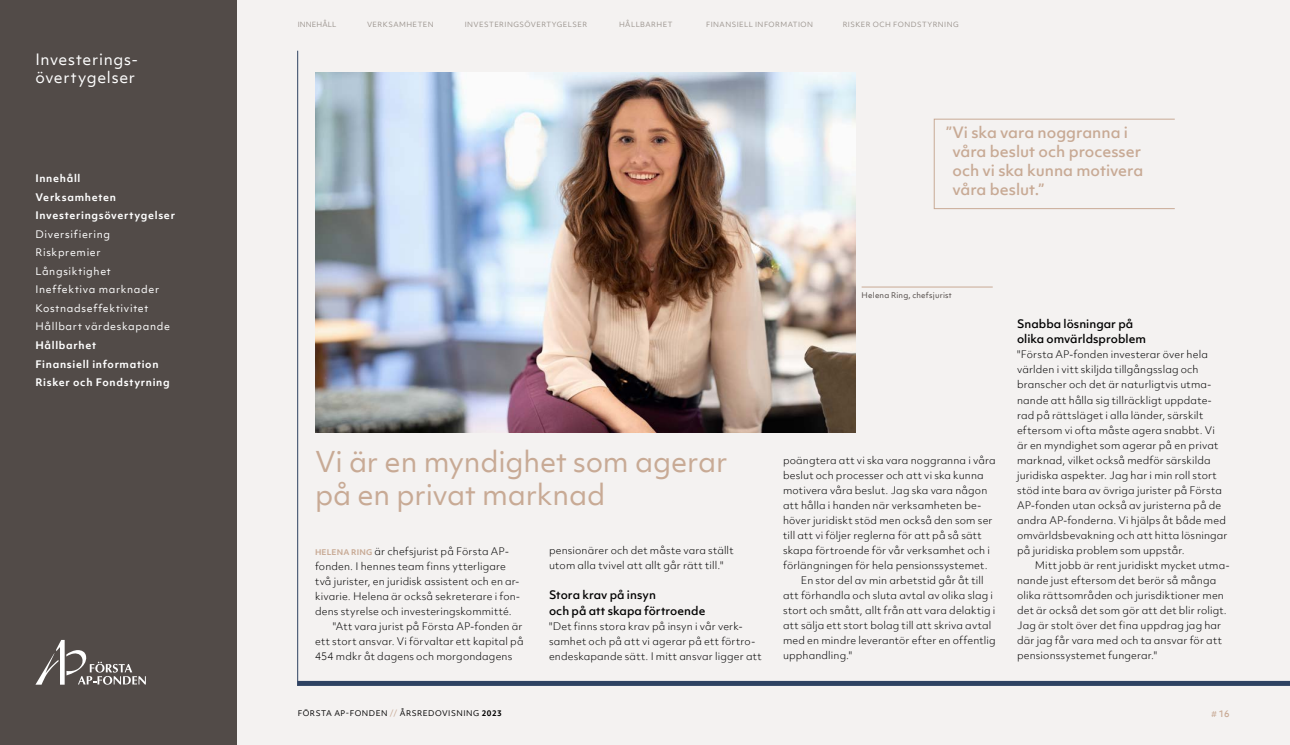
<style>
.page{position:relative;width:1290px;height:745px;background:#fff}
.page>*{position:absolute;margin:0;border:0;box-sizing:border-box;transform-origin:0 0}
.t1{font:27.5px/32.5px "Objektiv Mk 1";letter-spacing:-.005em;color:#c8aa95}
.t2{font:500 15px/18.8px "Objektiv Mk 1";color:#c8aa95}
.t3{font:15px/17.5px "Objektiv Mk 1";letter-spacing:.045em;color:#fff}
.t4{font:500 11.25px/15px "Objektiv Mk 1";letter-spacing:.005em;color:#000}
.t5{font:300 10px/15px "Objektiv Mk 2";letter-spacing:.015em;color:#000}
.t6{font:10px/18.5px "Objektiv Mk 1";letter-spacing:.065em;color:#fff}
.t7{font:700 10px/18.5px "Objektiv Mk 1";letter-spacing:.07em;color:#fff}
.t8{font:500 8.75px "Objektiv Mk 1";color:#c8aa95}
.t9{font:7.5px "Objektiv Mk 1";letter-spacing:.07em;color:#000}
.t10{font:7.5px "Objektiv Mk 1";letter-spacing:.025em;color:#524b48}
.t11{font:6.88px "Objektiv Mk 1";letter-spacing:.065em;color:#9c958f}
.t12{font:6.88px "Objektiv Mk 1";letter-spacing:.02em;color:#9c958f}
.s1{font-family:"Objektiv Mk 1";font-weight:700;font-size:7.5px;color:#c8aa95}
.s2{color:#c8aa95}
.s3{font-weight:700}
.s4{font-weight:400}
</style>
<div class="page">
<div style="left:0;top:0;width:237px;height:744px;background:#524b48"></div>
<svg style="left:36px;top:639px;width:110px;height:45px"></svg>
<div style="left:237px;top:0;width:1053px;height:744px;background:#f4f2f1"></div>
<div style="left:297px;top:680px;width:993px;height:5px;background:#2e4262"></div>
<hr style="left:297px;top:51px;width:1px;height:634px;background:#2e4262">
<img style="left:315px;top:72px;width:540px;height:360px">
<hr style="left:861px;top:286px;width:132px;height:1px;background:#c8aa95">
<div style="left:934px;top:119px;width:241px;height:90px;border:1px solid #c8aa95"></div>
<h2 class="t3" style="left:35px;top:51px;width:104px">Investerings&shy;övertygelser</h2>
<p class="t7" style="left:35px;top:169px;width:141px">Innehåll<br>Verksamheten<br>Investeringsövertygelser</p>
<p class="t6" style="left:35px;top:224px;width:136px">Diversifiering<br>Riskpremier<br>Långsiktighet<br>Ineffektiva marknader<br>Kostnadseffektivitet<br>Hållbart värdeskapande</p>
<p class="t7" style="left:35px;top:335px;width:136px">Hållbarhet<br>Finansiell information<br>Risker och Fondstyrning</p>
<p class="t12" style="left:298px;top:20px;width:40px">INNEHÅLL</p>
<p class="t11" style="left:367px;top:20px;width:68px">VERKSAMHETEN</p>
<p class="t11" style="left:465px;top:20px;width:124px">INVESTERINGSÖVERTYGELSER</p>
<p class="t11" style="left:619px;top:20px;width:55px">HÅLLBARHET</p>
<p class="t11" style="left:706px;top:20px;width:109px">FINANSIELL INFORMATION</p>
<p class="t11" style="left:843px;top:20px;width:118px">RISKER OCH FONDSTYRNING</p>
<h2 class="t2" style="left:952px;top:123px;width:192px;text-indent:-6px">”Vi ska vara noggranna i våra beslut och processer och vi ska kunna motivera våra beslut.”</h2>
<h1 class="t1" style="left:315px;top:445px;width:414px">Vi är en myndighet som agerar på en privat marknad</h1>
<p class="t5" style="left:315px;top:543px;width:195px"><span class="s1">HELENA RING</span> är chefsjurist på Första AP-</p>
<p class="t5" style="left:315px;top:558px;width:192px">fonden. I hennes team finns ytterligare</p>
<p class="t5" style="left:315px;top:573px;width:206px">två jurister, en juridisk assistent och en ar-</p>
<p class="t5" style="left:315px;top:588px;width:207px">kivarie. Helena är också sekreterare i fon-</p>
<p class="t5" style="left:315px;top:603px;width:198px">dens styrelse och investeringskommitté.</p>
<p class="t5" style="left:333px;top:618px;width:191px">"Att vara jurist på Första AP-fonden är</p>
<p class="t5" style="left:315px;top:633px;width:210px">ett stort ansvar. Vi förvaltar ett kapital på</p>
<p class="t5" style="left:315px;top:648px;width:199px">454 mdkr åt dagens och morgondagens</p>
<p class="t5" style="left:549px;top:542px;width:186px">pensionärer och det måste vara ställt utom alla tvivel att allt går rätt till."</p>
<p class="t4" style="left:549px;top:587px;width:158px">Stora krav på insyn<br>och på att skapa förtroende</p>
<p class="t5" style="left:549px;top:617px;width:214px">"Det finns stora krav på insyn i vår verk&shy;samhet och på att vi agerar på ett förtro&shy;endeskapande sätt. I mitt ansvar ligger att</p>
<p class="t10" style="left:861px;top:290px;width:92px">Helena Ring, chefsjurist</p>
<p class="t5" style="left:783px;top:452px;width:214px">poängtera att vi ska vara noggranna i våra</p>
<p class="t5" style="left:783px;top:467px;width:202px">beslut och processer och att vi ska kunna</p>
<p class="t5" style="left:783px;top:482px;width:206px">motivera våra beslut. Jag ska vara någon</p>
<p class="t5" style="left:783px;top:497px;width:200px">att hålla i handen när verksamheten be-</p>
<p class="t5" style="left:783px;top:512px;width:211px">höver juridiskt stöd men också den som ser</p>
<p class="t5" style="left:783px;top:527px;width:200px">till att vi följer reglerna för att på så sätt</p>
<p class="t5" style="left:783px;top:542px;width:208px">skapa förtroende för vår verksamhet och i</p>
<p class="t5" style="left:783px;top:557px;width:206px">förlängningen för hela pensionssystemet.</p>
<p class="t5" style="left:801px;top:572px;width:184px">En stor del av min arbetstid går åt till</p>
<p class="t5" style="left:783px;top:587px;width:211px">att förhandla och sluta avtal av olika slag i</p>
<p class="t5" style="left:783px;top:602px;width:214px">stort och smått, allt från att vara delaktig i</p>
<p class="t5" style="left:783px;top:617px;width:210px">att sälja ett stort bolag till att skriva avtal</p>
<p class="t5" style="left:783px;top:632px;width:214px">med en mindre leverantör efter en offentlig</p>
<p class="t5" style="left:783px;top:647px;width:71px">upphandling."</p>
<p class="t4" style="left:1017px;top:316px;width:130px">Snabba lösningar på olika omvärldsproblem</p>
<p class="t5" style="left:1017px;top:347px;width:212px">"Första AP-fonden investerar över hela världen i vitt skiljda tillgångsslag och branscher och det är naturligtvis utma&shy;nande att hålla sig tillräckligt uppdate&shy;rad på rättsläget i alla länder, särskilt eftersom vi ofta måste agera snabbt. Vi är en myndighet som agerar på en privat marknad, vilket också medför särskilda juridiska aspekter. Jag har i min roll stort stöd inte bara av övriga jurister på Första AP-fonden utan också av juristerna på de andra AP-fonderna. Vi hjälps åt både med omvärldsbevakning och att hitta lösningar på juridiska problem som uppstår.</p>
<p class="t5" style="left:1017px;top:557px;width:214px;text-indent:18px">Mitt jobb är rent juridiskt mycket utma&shy;nande just eftersom det berör så många olika rättsområden och jurisdiktioner men det är också det som gör att det blir roligt.<br>Jag är stolt över det fina uppdrag jag har där jag får vara med och ta ansvar för att pensionssystemet fungerar."</p>
<p class="t9" style="left:298px;top:707px;width:206px">FÖRSTA AP-FONDEN <span class="s2">//</span> ÅRSREDOVISNING <span class="s3">2023</span></p>
<p class="t8" style="left:1211px;top:706px;width:20px"><span class="s4">#</span> 16</p>
</div>
